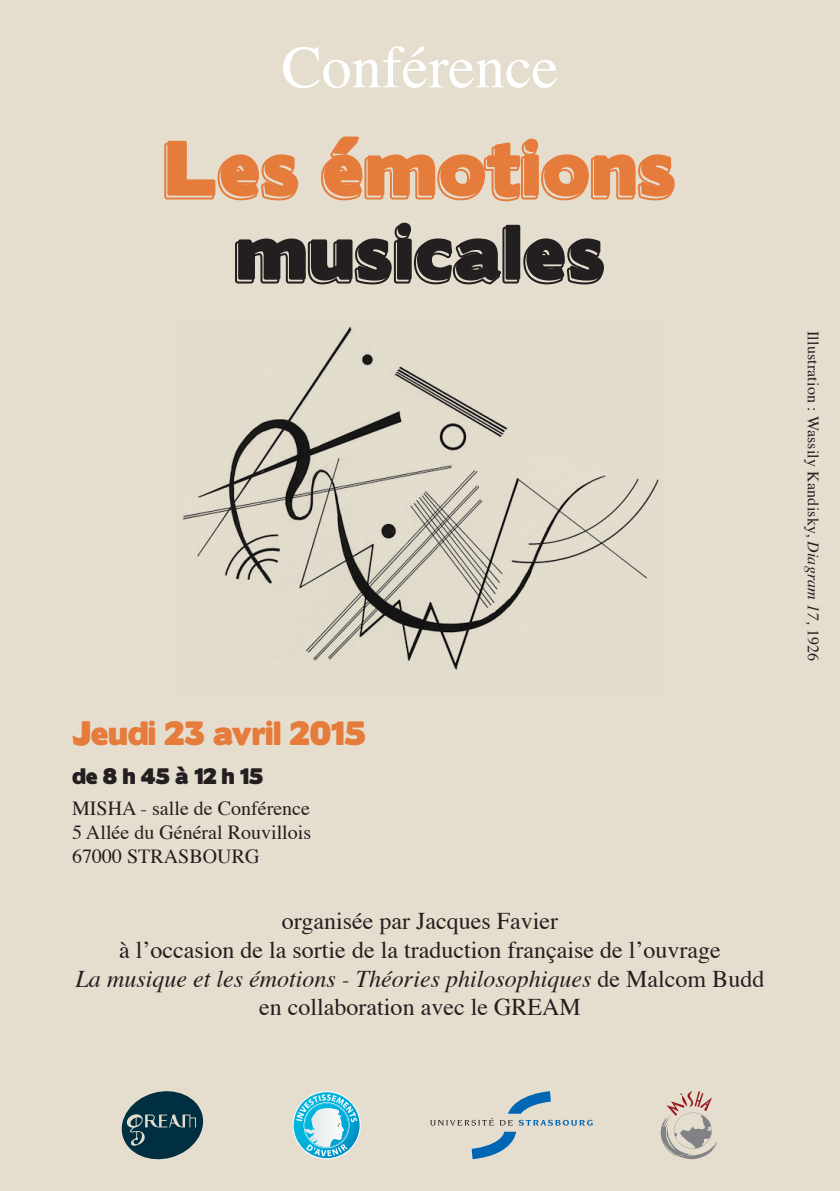
<style>
.page{position:relative;width:840px;height:1191px;background:#fff}
.page>*{position:absolute;margin:0;border:0;box-sizing:border-box;transform-origin:0 0}
.t1{font:70px "Boris Black Bloxx";letter-spacing:.03em;color:#e57c3c}
.t2{font:70px "Boris Black Bloxx";letter-spacing:.03em;color:#231f20}
.t3{font:60px "Times";color:#fff}
.t4{font:30px "Boris Black Bloxx";color:#e57c3c}
.t5{font:24px "Times";color:#231f20}
.t6{font:italic 24px "Times";color:#231f20}
.t7{font:20px "Times";color:#231f20}
.t8{font:20px "Boris Black Bloxx";color:#231f20}
.t9{font:16px "Times";letter-spacing:.01em;color:#231f20}
.s1{font-style:normal}
.s2{font-style:italic}
</style>
<div class="page">
<div style="left:0;top:0;width:839px;height:1191px;background:#e5dece"></div>
<svg style="left:164px;top:138px;width:510px;height:147px"></svg>
<img style="left:183px;top:326px;width:476px;height:344px">
<svg style="left:122px;top:1091px;width:81px;height:68px"></svg>
<svg style="left:293px;top:1092px;width:66px;height:66px"></svg>
<svg style="left:471px;top:1131px;width:45px;height:28px"></svg>
<svg style="left:430px;top:1091px;width:162px;height:34px"></svg>
<svg style="left:660px;top:1091px;width:57px;height:68px"></svg>
<p class="t3" style="left:281px;top:11px;width:278px">Conférence</p>
<p class="t1" style="left:166px;top:115px;width:511px">Les émotions</p>
<p class="t2" style="left:236px;top:199px;width:370px">musicales</p>
<p class="t4" style="left:72px;top:710px;width:295px">Jeudi 23 avril 2015</p>
<p class="t8" style="left:72px;top:761px;width:192px">de 8 h 45 à 12 h 15</p>
<p class="t7" style="left:72px;top:789px;width:239px">MISHA - salle de Conférence</p>
<p class="t7" style="left:72px;top:813px;width:240px">5 Allée du Général Rouvillois</p>
<p class="t7" style="left:72px;top:837px;width:189px">67000 STRASBOURG</p>
<p class="t5" style="left:281px;top:898px;width:278px">organisée par Jacques Favier</p>
<p class="t5" style="left:119px;top:927px;width:603px">à l’occasion de la sortie de la traduction française de l’ouvrage</p>
<p class="t6" style="left:76px;top:957px;width:689px">La musique et les émotions - Théories philosophiques <span class="s1">de Malcom Budd</span></p>
<p class="t5" style="left:259px;top:985px;width:323px">en collaboration avec le GREAM</p>
<p class="t9" style="left:827px;top:331px;width:332px;rotate:90deg">Illustration : Wassily Kandisky, <span class="s2">Diagram 17,</span> 1926</p>
</div>
